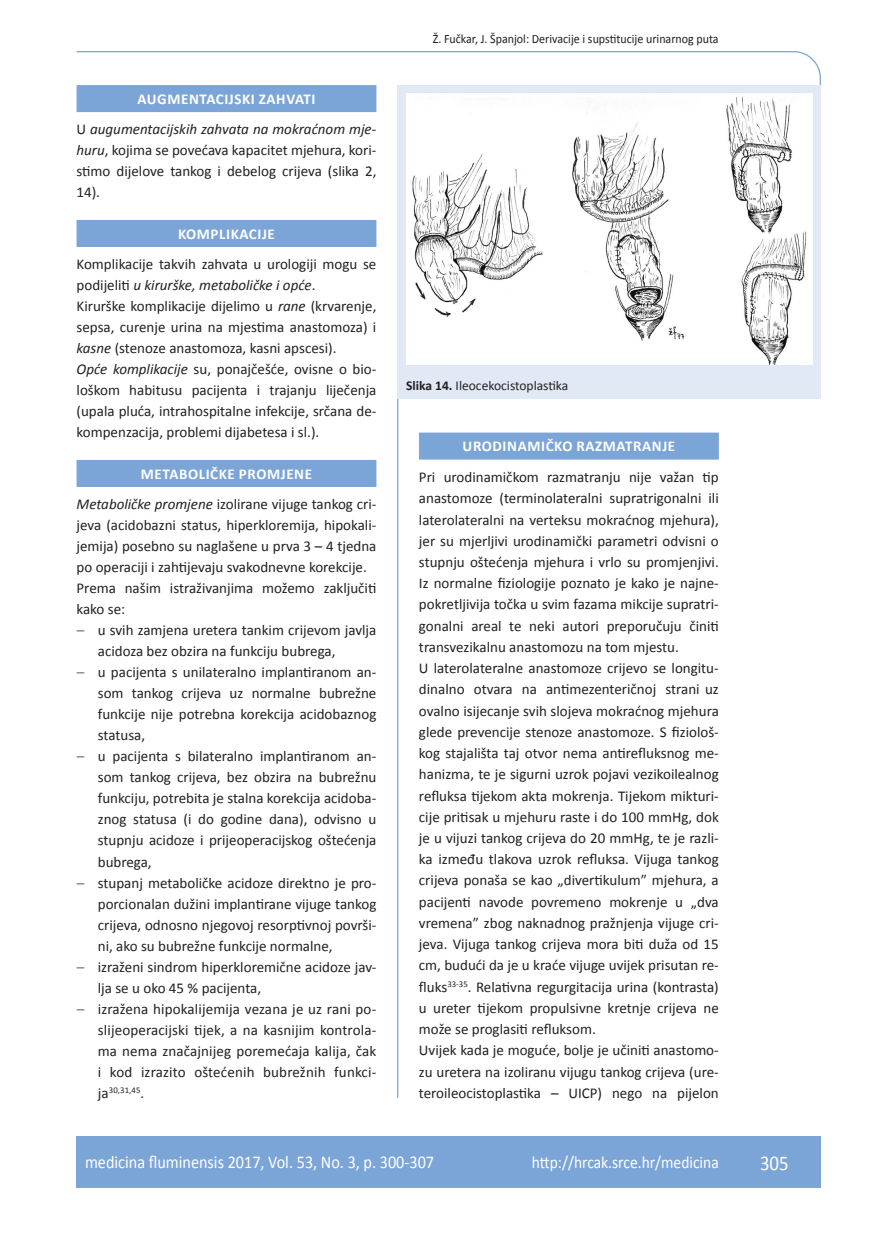
<style>
.page{position:relative;width:872px;height:1234px;background:#fff}
.page>*{position:absolute;margin:0;border:0;box-sizing:border-box;transform-origin:0 0}
.t1{font:21px "Calibri";color:#fff;scale:.9 1}
.t2{font:18px "Calibri";color:#fff;scale:.9 1}
.t3{font:17.25px "Calibri";color:#fff;scale:.9 1}
.t4{font:15px/21px "Calibri";color:#231f20}
.t5{font:italic 15px/30.5px "Calibri";color:#231f20;text-align:center}
.t6{font:700 15px "Calibri";letter-spacing:.04em;color:#fff}
.t7{font:13.5px "Calibri";color:#231f20}
.t8{font:12.75px "Calibri";color:#231f20;scale:.94 1}
.t9{font:8.7px "Calibri";color:#231f20}
.s1{font-weight:700;font-style:normal;color:#fff}
.s2{font-style:normal}
.s3{font-style:italic}
.s4{font-weight:700;color:#fff}
.s5{font-size:15px}
.s6{font-weight:700}
</style>
<div class="page">
<svg style="left:76px;top:51px;width:745px;height:275px"></svg>
<hr style="left:397px;top:398px;width:1px;height:699px;background:#7ca5d7">
<div style="left:77px;top:1135px;width:744px;height:51px;background:#7ca5d7"></div>
<div style="left:77px;top:85px;width:299px;height:27px;background:#7ca5d7"></div>
<div style="left:77px;top:220px;width:299px;height:27px;background:#7ca5d7"></div>
<div style="left:77px;top:460px;width:299px;height:27px;background:#7ca5d7"></div>
<div style="left:419px;top:432px;width:300px;height:27px;background:#7ca5d7"></div>
<div style="left:398px;top:85px;width:423px;height:313px;background:#e1e9f6"></div>
<img style="left:406px;top:94px;width:406px;height:270px">
<p class="t5" style="left:77px;top:83px;width:301px"><span class="s1">AUGMENTACIJSKI ZAHVATI<br></span><span class="s2">U</span> augumentacijskih zahvata na mokraćnom mje-</p>
<p class="t4" style="left:77px;top:139px;width:301px;text-align:justify"><span class="s3">huru</span>, kojima se povećava kapacitet mjehura, kori&shy;stimo dijelove tankog i debelog crijeva (slika 2, 14).</p>
<p class="t6" style="left:178px;top:224px;width:98px">KOMPLIKACIJE</p>
<p class="t4" style="left:77px;top:253px;width:301px">Komplikacije takvih zahvata u urologiji mogu se podijeliti <span class="s3">u kirurške, metaboličke i opće</span>.<br>Kirurške komplikacije dijelimo u <span class="s3">rane</span> (krvarenje, sepsa, curenje urina na mjestima anastomoza) i <span class="s3">kasne</span> (stenoze anastomoza, kasni apscesi).<br><span class="s3">Opće komplikacije</span> su, ponajčešće, ovisne o bio&shy;loškom habitusu pacijenta i trajanju liječenja (upala pluća, intrahospitalne infekcije, srčana de&shy;kompenzacija, problemi dijabetesa i sl.).</p>
<p class="t4" style="left:77px;top:457px;width:301px;line-height:30.5px;text-align:center"><span class="s4">METABOLIČKE PROMJENE<br></span><span class="s3">Metaboličke promjene</span> izolirane vijuge tankog cri-</p>
<p class="t4" style="left:77px;top:514px;width:301px">jeva (acidobazni status, hiperkloremija, hipokali&shy;jemija) posebno su naglašene u prva 3 – 4 tjedna po operaciji i zahtijevaju svakodnevne korekcije.<br>Prema našim istraživanjima možemo zaključiti kako se:</p>
<p class="t4" style="left:98px;top:619px;width:280px">u svih zamjena uretera tankim crijevom javlja acidoza bez obzira na funkciju bubrega,<br>u pacijenta s unilateralno implantiranom an&shy;som tankog crijeva uz normalne bubrežne funkcije nije potrebna korekcija acidobaznog statusa,<br>u pacijenta s bilateralno implantiranom an&shy;som tankog crijeva, bez obzira na bubrežnu funkciju, potrebita je stalna korekcija acidoba&shy;znog statusa (i do godine dana), odvisno u stupnju acidoze i prijeoperacijskog oštećenja bubrega,<br>stupanj metaboličke acidoze direktno je pro&shy;porcionalan dužini implantirane vijuge tankog crijeva, odnosno njegovoj resorptivnoj površi&shy;ni, ako su bubrežne funkcije normalne, izraženi sindrom hiperkloremične acidoze jav&shy;lja se u oko 45 % pacijenta,<br>izražena hipokalijemija vezana je uz rani po&shy;slijeoperacijski tijek, a na kasnijim kontrola&shy;ma nema značajnijeg poremećaja kalija, čak i kod izrazito oštećenih bubrežnih funkci-</p>
<p class="t9" style="left:98px;top:1084px;width:48px"><span class="s5">ja</span>30,31,45<span class="s5">.</span></p>
<p class="t8" style="left:433px;top:30px;width:306px">Ž. Fučkar, J. Španjol: Derivacije i supstitucije urinarnog puta</p>
<p class="t7" style="left:406px;top:376px;width:164px"><span class="s6">Slika 14.</span> Ileocekocistoplastika</p>
<p class="t6" style="left:462px;top:437px;width:214px">URODINAMIČKO RAZMATRANJE</p>
<p class="t4" style="left:419px;top:465px;width:301px">Pri urodinamičkom razmatranju nije važan tip anastomoze (terminolateralni supratrigonalni ili laterolateralni na verteksu mokraćnog mjehura), jer su mjerljivi urodinamički parametri odvisni o stupnju oštećenja mjehura i vrlo su promjenjivi.<br>Iz normalne fiziologije poznato je kako je najne&shy;pokretljivija točka u svim fazama mikcije supratri&shy;gonalni areal te neki autori preporučuju činiti transvezikalnu anastomozu na tom mjestu.<br>U laterolateralne anastomoze crijevo se longitu&shy;dinalno otvara na antimezenteričnoj strani uz ovalno isijecanje svih slojeva mokraćnog mjehura glede prevencije stenoze anastomoze. S fiziološ&shy;kog stajališta taj otvor nema antirefluksnog me&shy;hanizma, te je sigurni uzrok pojavi vezikoilealnog refluksa tijekom akta mokrenja. Tijekom mikturi&shy;cije pritisak u mjehuru raste i do 100 mmHg, dok je u vijuzi tankog crijeva do 20 mmHg, te je razli&shy;ka između tlakova uzrok refluksa. Vijuga tankog crijeva ponaša se kao „divertikulum” mjehura, a pacijenti navode povremeno mokrenje u „dva vremena” zbog naknadnog pražnjenja vijuge cri&shy;jeva. Vijuga tankog crijeva mora biti duža od 15 cm, budući da je u kraće vijuge uvijek prisutan re&shy;fluks<sup>33-35</sup>. Relativna regurgitacija urina (kontrasta) u ureter tijekom propulsivne kretnje crijeva ne može se proglasiti refluksom.<br>Uvijek kada je moguće, bolje je učiniti anastomo&shy;zu uretera na izoliranu vijugu tankog crijeva (ure&shy;teroileocistoplastika – UICP) nego na pijelon</p>
<p class="t2" style="left:85px;top:1150px;width:389px">medicina fluminensis 2017, Vol. 53, No. 3, p. 300-307</p>
<p class="t3" style="left:532px;top:1151px;width:209px">http://hrcak.srce.hr/medicina</p>
<h1 class="t1" style="left:760px;top:1149px;width:33px">305</h1>
</div>
